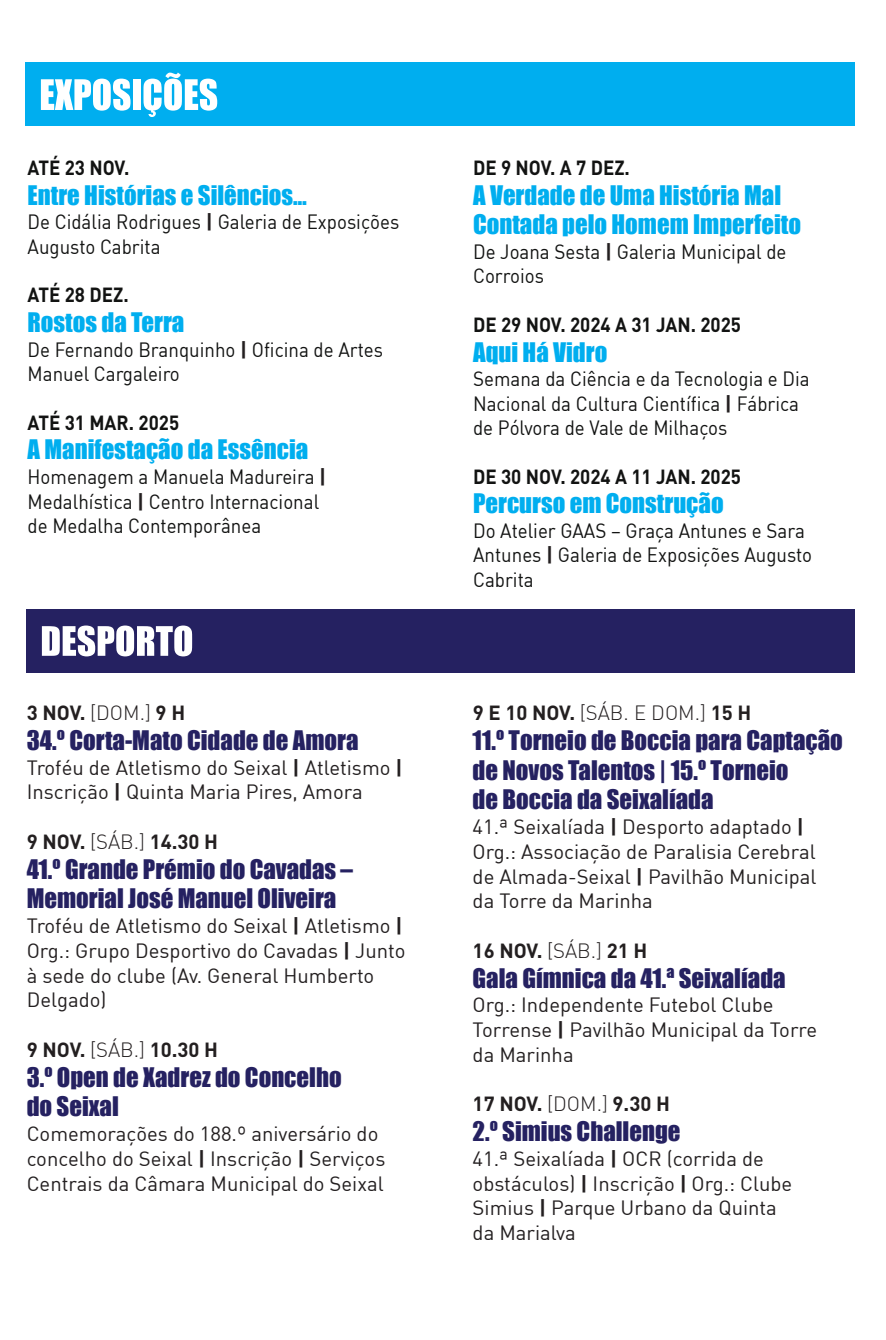
<style>
.page{position:relative;width:886px;height:1340px;background:#fff}
.page>*{position:absolute;margin:0;border:0;box-sizing:border-box;transform-origin:0 0}
.t1{font:24.75px/29.7px "Impact";color:#252161}
.t2{font:24.75px/29.7px "Impact";color:#00aeef}
.t3{font:20.25px/24.8px "DIN";color:#231f20}
.t4{font:20.25px/24.5px "DIN";color:#121312;scale:.92 1}
.t5{font:700 20.25px "DIN";color:#231f20}
.t6{font:700 20.25px "DIN";color:#121312;scale:.92 1}
.s1{font-weight:700;color:#231f20}
.s2{font-weight:300}
.s3{font-weight:700}
</style>
<div class="page">
<div style="left:25px;top:62px;width:829px;height:64px;background:#00aeef"></div>
<svg style="left:41px;top:79px;width:89px;height:32px"></svg>
<div style="left:133px;top:79px;width:8px;height:31px;background:#fff"></div>
<svg style="left:143px;top:72px;width:74px;height:45px"></svg>
<div style="left:26px;top:609px;width:828px;height:64px;background:#252161"></div>
<svg style="left:42px;top:625px;width:150px;height:31px"></svg>
<p class="t6" style="left:28px;top:154px;width:112px">ATÉ 23 NOV.</p>
<p class="t2" style="left:28px;top:179px;width:281px">Entre Histórias e Silêncios…</p>
<p class="t4" style="left:28px;top:209px;width:405px">De Cidália Rodrigues <span class="s1">|</span> Galeria de Exposições<br>Augusto Cabrita</p>
<p class="t6" style="left:28px;top:282px;width:111px">ATÉ 28 DEZ.</p>
<p class="t2" style="left:28px;top:307px;width:158px">Rostos da Terra</p>
<p class="t4" style="left:28px;top:337px;width:388px">De Fernando Branquinho <span class="s1">|</span> Oficina de Artes<br>Manuel Cargaleiro</p>
<p class="t6" style="left:28px;top:409px;width:166px">ATÉ 31 MAR. 2025</p>
<p class="t2" style="left:28px;top:434px;width:282px">A Manifestação da Essência</p>
<p class="t4" style="left:28px;top:464px;width:326px">Homenagem a Manuela Madureira <span class="s1">|<br></span>Medalhística <span class="s1">|</span> Centro Internacional de Medalha Contemporânea</p>
<p class="t5" style="left:27px;top:699px;width:160px">3 NOV. <span class="s2">[DOM.]</span> 9 H</p>
<p class="t1" style="left:27px;top:724px;width:333px">34.º Corta-Mato Cidade de Amora</p>
<p class="t3" style="left:27px;top:754px;width:377px">Troféu de Atletismo do Seixal <span class="s3">|</span> Atletismo <span class="s3">|<br></span>Inscrição <span class="s3">|</span> Quinta Maria Pires, Amora</p>
<p class="t5" style="left:27px;top:828px;width:193px">9 NOV. <span class="s2">[SÁB.]</span> 14.30 H</p>
<p class="t1" style="left:27px;top:853px;width:328px">41.º Grande Prémio do Cavadas –<br>Memorial José Manuel Oliveira</p>
<p class="t3" style="left:27px;top:913px;width:380px">Troféu de Atletismo do Seixal <span class="s3">|</span> Atletismo <span class="s3">|<br></span>Org.: Grupo Desportivo do Cavadas <span class="s3">|</span> Junto à sede do clube (Av. General Humberto<br>Delgado)</p>
<p class="t5" style="left:27px;top:1036px;width:193px">9 NOV. <span class="s2">[SÁB.]</span> 10.30 H</p>
<p class="t1" style="left:27px;top:1061px;width:316px">3.º Open de Xadrez do Concelho do Seixal</p>
<p class="t3" style="left:27px;top:1121px;width:360px">Comemorações do 188.º aniversário do concelho do Seixal <span class="s3">|</span> Inscrição <span class="s3">|</span> Serviços<br>Centrais da Câmara Municipal do Seixal</p>
<p class="t6" style="left:473px;top:154px;width:172px">DE 9 NOV. A 7 DEZ.</p>
<p class="t2" style="left:473px;top:179px;width:329px">A Verdade de Uma História Mal<br>Contada pelo Homem Imperfeito</p>
<p class="t4" style="left:473px;top:239px;width:342px">De Joana Sesta <span class="s1">|</span> Galeria Municipal de<br>Corroios</p>
<p class="t6" style="left:473px;top:311px;width:293px">DE 29 NOV. 2024 A 31 JAN. 2025</p>
<p class="t2" style="left:473px;top:336px;width:136px">Aqui Há Vidro</p>
<p class="t4" style="left:473px;top:366px;width:367px">Semana da Ciência e da Tecnologia e Dia<br>Nacional da Cultura Científica <span class="s1">|</span> Fábrica de Pólvora de Vale de Milhaços</p>
<p class="t6" style="left:473px;top:463px;width:293px">DE 30 NOV. 2024 A 11 JAN. 2025</p>
<p class="t2" style="left:473px;top:488px;width:252px">Percurso em Construção</p>
<p class="t4" style="left:473px;top:517px;width:370px">Do Atelier GAAS – Graça Antunes e Sara<br>Antunes <span class="s1">|</span> Galeria de Exposições Augusto<br>Cabrita</p>
<p class="t5" style="left:472px;top:699px;width:280px">9 E 10 NOV. <span class="s2">[SÁB. E DOM.]</span> 15 H</p>
<p class="t1" style="left:472px;top:724px;width:371px">11.º Torneio de Boccia para Captação de Novos Talentos | 15.º Torneio<br>de Boccia da Seixalíada</p>
<p class="t3" style="left:472px;top:814px;width:345px">41.ª Seixalíada <span class="s3">|</span> Desporto adaptado <span class="s3">| </span>Org.: Associação de Paralisia Cerebral de Almada-Seixal <span class="s3">|</span> Pavilhão Municipal da Torre da Marinha</p>
<p class="t5" style="left:472px;top:937px;width:176px">16 NOV. <span class="s2">[SÁB.]</span> 21 H</p>
<p class="t1" style="left:472px;top:962px;width:314px">Gala Gímnica da 41.ª Seixalíada</p>
<p class="t3" style="left:472px;top:992px;width:346px">Org.: Independente Futebol Clube<br>Torrense <span class="s3">|</span> Pavilhão Municipal da Torre da Marinha</p>
<p class="t5" style="left:472px;top:1090px;width:199px">17 NOV. <span class="s2">[DOM.]</span> 9.30 H</p>
<p class="t1" style="left:472px;top:1115px;width:209px">2.º Simius Challenge</p>
<p class="t3" style="left:472px;top:1145px;width:321px">41.ª Seixalíada <span class="s3">|</span> OCR (corrida de obstáculos) <span class="s3">|</span> Inscrição <span class="s3">|</span> Org.: Clube<br>Simius <span class="s3">|</span> Parque Urbano da Quinta da Marialva</p>
</div>
